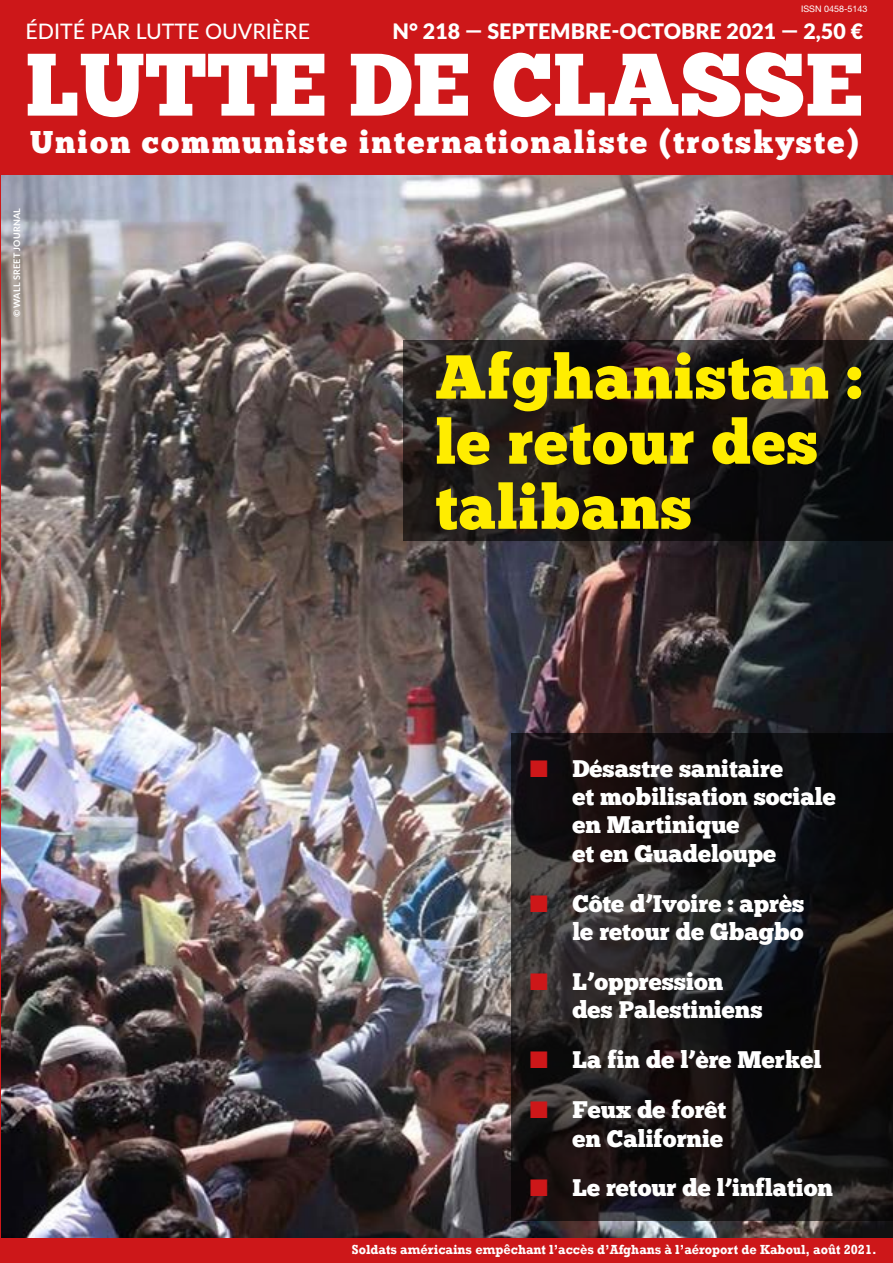
<style>
.page{position:relative;width:893px;height:1263px;background:#cd1719}
.page>*{position:absolute;margin:0;border:0;box-sizing:border-box;transform-origin:0 0}
.t1{font:88.5px "Chunk Five";color:#fff}
.t2{font:61.95px/65.1px "Chunk Five";letter-spacing:.015em;color:#ffed00}
.t3{font:31.5px "Chunk Five";letter-spacing:.065em;color:#fff}
.t4{font:24px/28.5px "Chunk Five";color:#fff}
.t5{font:900 21.45px "Lato";color:#fff}
.t6{font:500 21.45px "Lato";color:#fff}
.t7{font:700 13.5px "Rockwell";color:#fff;scale:.95 1}
.t8{font:700 9px "Lato";letter-spacing:.025em;color:#fff}
.t9{font:9px "Helvetica Neue LT Std";color:#fff}
.s1{color:#cd1719}
</style>
<div class="page">
<img style="left:1px;top:176px;width:892px;height:1062px">
<svg style="left:404px;top:340px;width:489px;height:201px;background:#1c1818"></svg>
<svg style="left:511px;top:733px;width:382px;height:488px;background:#1b1818"></svg>
<p class="t9" style="left:801px;top:3px;width:68px">ISSN 0458-5143</p>
<p class="t6" style="left:26px;top:16px;width:286px">ÉDITÉ PAR LUTTE OUVRIÈRE</p>
<p class="t5" style="left:392px;top:15px;width:472px">N° 218 — SEPTEMBRE-OCTOBRE 2021 — 2,50 €</p>
<h1 class="t1" style="left:26px;top:32px;width:839px">LUTTE DE CLASSE</h1>
<h3 class="t3" style="left:30px;top:124px;width:830px">Union communiste internationaliste (trotskyste)</h3>
<p class="t8" style="left:10px;top:317px;width:111px;rotate:-90deg">© WALL SREET JOURNAL</p>
<h2 class="t2" style="left:435px;top:345px;width:428px">Afghanistan : le retour des talibans</h2>
<p class="t4" style="left:572px;top:754px;width:265px;text-indent:-43px"><span class="s1">■</span> Désastre sanitaire<br>et mobilisation sociale en Martinique<br>et en Guadeloupe</p>
<p class="t4" style="left:530px;top:889px;width:276px;text-align:right"><span class="s1">■</span> Côte d’Ivoire : après le retour de Gbagbo</p>
<p class="t4" style="left:572px;top:967px;width:192px;text-indent:-43px"><span class="s1">■</span> L’oppression des Palestiniens</p>
<p class="t4" style="left:530px;top:1046px;width:293px"><span class="s1">■</span> La fin de l’ère Merkel</p>
<p class="t4" style="left:530px;top:1095px;width:198px;text-align:right"><span class="s1">■</span> Feux de forêt en Californie</p>
<p class="t4" style="left:530px;top:1174px;width:305px"><span class="s1">■</span> Le retour de l’inflation</p>
<p class="t7" style="left:352px;top:1242px;width:554px">Soldats américains empêchant l’accès d’Afghans à l’aéroport de Kaboul, août 2021.</p>
</div>
